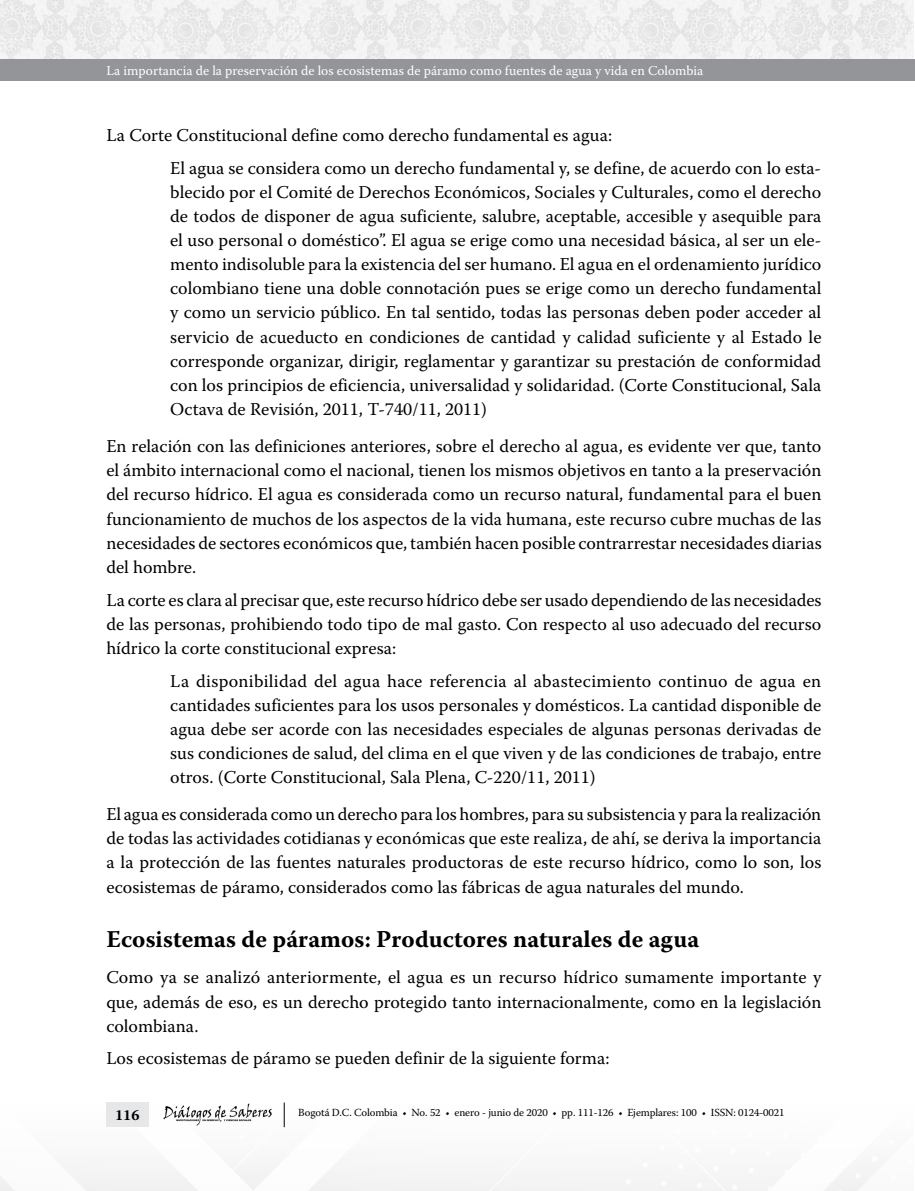
<style>
.page{position:relative;width:915px;height:1191px;background:#fff}
.page>*{position:absolute;margin:0;border:0;box-sizing:border-box;transform-origin:0 0}
.t1{font:700 24px "Warnock Pro";color:#000}
.t2{font:18px/24.2px "Warnock Pro";color:#000;text-align:justify}
.t3{font:700 15px "Warnock Pro";color:#000}
.t4{font:13.5px "Warnock Pro";color:#fff}
.t5{font:10.8px "Warnock Pro";letter-spacing:-.01em;color:#000}
</style>
<div class="page">
<img style="left:0;top:0;width:913px;height:60px">
<div style="left:0;top:60px;width:914px;height:21px;background:#939598"></div>
<div style="left:106px;top:1102px;width:43px;height:24px;background:#e6e7e8"></div>
<img style="left:163px;top:1103px;width:109px;height:23px">
<svg style="left:284px;top:1102px;width:1px;height:25px"></svg>
<p class="t4" style="left:106px;top:62px;width:598px">La importancia de la preservación de los ecosistemas de páramo como fuentes de agua y vida en Colombia</p>
<p class="t2" style="left:170px;top:118px;width:652px;line-height:32.7px;text-indent:-64px">La Corte Constitucional define como derecho fundamental es agua:<br>El agua se considera como un derecho fundamental y, se define, de acuerdo con lo esta-</p>
<p class="t2" style="left:170px;top:179px;width:652px">blecido por el Comité de Derechos Económicos, Sociales y Culturales, como el derecho de todos de disponer de agua suficiente, salubre, aceptable, accesible y asequible para el uso personal o doméstico”. El agua se erige como una necesidad básica, al ser un ele&shy;mento indisoluble para la existencia del ser humano. El agua en el ordenamiento jurídico colombiano tiene una doble connotación pues se erige como un derecho fundamental y como un servicio público. En tal sentido, todas las personas deben poder acceder al servicio de acueducto en condiciones de cantidad y calidad suficiente y al Estado le corresponde organizar, dirigir, reglamentar y garantizar su prestación de conformidad con los principios de eficiencia, universalidad y solidaridad. (Corte Constitucional, Sala Octava de Revisión, 2011, T-740/11, 2011)</p>
<p class="t2" style="left:106px;top:434px;width:716px">En relación con las definiciones anteriores, sobre el derecho al agua, es evidente ver que, tanto el ámbito internacional como el nacional, tienen los mismos objetivos en tanto a la preservación del recurso hídrico. El agua es considerada como un recurso natural, fundamental para el buen funcionamiento de muchos de los aspectos de la vida humana, este recurso cubre muchas de las necesidades de sectores económicos que, también hacen posible contrarrestar necesidades diarias del hombre.</p>
<p class="t2" style="left:106px;top:587px;width:716px">La corte es clara al precisar que, este recurso hídrico debe ser usado dependiendo de las necesidades de las personas, prohibiendo todo tipo de mal gasto. Con respecto al uso adecuado del recurso hídrico la corte constitucional expresa:</p>
<p class="t2" style="left:170px;top:668px;width:652px">La disponibilidad del agua hace referencia al abastecimiento continuo de agua en cantidades suficientes para los usos personales y domésticos. La cantidad disponible de agua debe ser acorde con las necesidades especiales de algunas personas derivadas de sus condiciones de salud, del clima en el que viven y de las condiciones de trabajo, entre otros. (Corte Constitucional, Sala Plena, C-220/11, 2011)</p>
<p class="t2" style="left:106px;top:802px;width:716px">El agua es considerada como un derecho para los hombres, para su subsistencia y para la realización de todas las actividades cotidianas y económicas que este realiza, de ahí, se deriva la importancia a la protección de las fuentes naturales productoras de este recurso hídrico, como lo son, los ecosistemas de páramo, considerados como las fábricas de agua naturales del mundo.</p>
<h1 class="t1" style="left:106px;top:924px;width:594px">Ecosistemas de páramos: Productores naturales de agua</h1>
<p class="t2" style="left:106px;top:965px;width:716px">Como ya se analizó anteriormente, el agua es un recurso hídrico sumamente importante y que, además de eso, es un derecho protegido tanto internacionalmente, como en la legislación colombiana.</p>
<p class="t2" style="left:106px;top:1046px;width:504px">Los ecosistemas de páramo se pueden definir de la siguiente forma:</p>
<p class="t3" style="left:115px;top:1106px;width:26px">116</p>
<p class="t5" style="left:298px;top:1106px;width:487px">Bogotá D.C. Colombia • No. 52 • enero - junio de 2020 • pp. 111-126 • Ejemplares: 100 • ISSN: 0124-0021</p>
</div>
